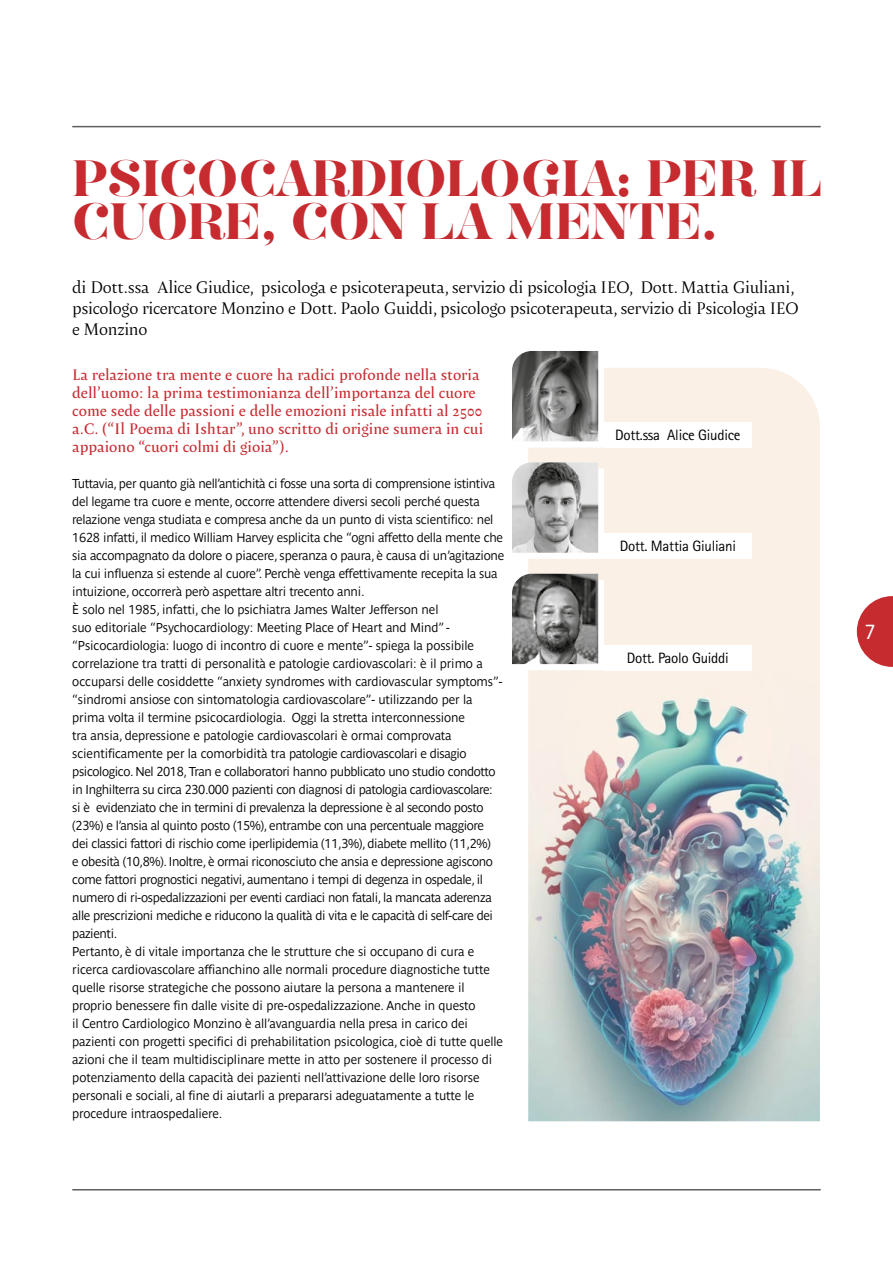
<style>
.page{position:relative;width:893px;height:1263px;background:#fff}
.page>*{position:absolute;margin:0;border:0;box-sizing:border-box;transform-origin:0 0}
.t1{font:600 43.5px/43.5px "Hera Big";color:#c62b30}
.t2{font:22.5px "Rotis Sans Serif Std";color:#fff}
.t3{font:300 16.5px/21px "Amster";letter-spacing:-.02em;color:#000}
.t4{font:15px/18px "Amster";color:#c62b30}
.t5{font:15px "Rotis Sans Serif Std";letter-spacing:-.015em;color:#000}
.t6{font:12.75px/18px "Parisine Std Gris";letter-spacing:-.02em;color:#000}
</style>
<div class="page">
<hr style="left:72px;top:126px;width:749px;height:1px;background:#5f5e5e">
<hr style="left:72px;top:1189px;width:749px;height:1px;background:#5f5e5e">
<img style="left:528px;top:368px;width:292px;height:753px">
<svg style="left:857px;top:596px;width:36px;height:71px"></svg>
<div style="left:604px;top:422px;width:148px;height:25px;background:#fff"></div>
<svg style="left:528px;top:351px;width:76px;height:96px"></svg>
<img style="left:512px;top:351px;width:86px;height:90px">
<div style="left:604px;top:533px;width:148px;height:26px;background:#fff"></div>
<svg style="left:528px;top:462px;width:76px;height:97px"></svg>
<img style="left:512px;top:462px;width:86px;height:91px">
<div style="left:604px;top:645px;width:148px;height:25px;background:#fff"></div>
<svg style="left:512px;top:574px;width:92px;height:96px"></svg>
<img style="left:512px;top:574px;width:86px;height:90px">
<h1 class="t1" style="left:72px;top:156px;width:752px">PSICOCARDIOLOGIA: PER IL<br>CUORE, CON LA MENTE.</h1>
<p class="t3" style="left:72px;top:276px;width:728px">di Dott.ssa Alice Giudice, psicologa e psicoterapeuta, servizio di psicologia IEO, Dott. Mattia Giuliani, psicologo ricercatore Monzino e Dott. Paolo Guiddi, psicologo psicoterapeuta, servizio di Psicologia IEO e Monzino</p>
<p class="t4" style="left:72px;top:365px;width:412px">La relazione tra mente e cuore ha radici profonde nella storia dell’uomo: la prima testimonianza dell’importanza del cuore come sede delle passioni e delle emozioni risale infatti al 2500 a.C. (“Il Poema di Ishtar”, uno scritto di origine sumera in cui appaiono “cuori colmi di gioia”).</p>
<p class="t6" style="left:72px;top:474px;width:433px">Tuttavia, per quanto già nell’antichità ci fosse una sorta di comprensione istintiva del legame tra cuore e mente, occorre attendere diversi secoli perché questa relazione venga studiata e compresa anche da un punto di vista scientifico: nel 1628 infatti, il medico William Harvey esplicita che “ogni affetto della mente che sia accompagnato da dolore o piacere, speranza o paura, è causa di un’agitazione la cui influenza si estende al cuore”. Perchè venga effettivamente recepita la sua intuizione, occorrerà però aspettare altri trecento anni.<br>È solo nel 1985, infatti, che lo psichiatra James Walter Jefferson nel<br>suo editoriale “Psychocardiology: Meeting Place of Heart and Mind” - “Psicocardiologia: luogo di incontro di cuore e mente”- spiega la possibile correlazione tra tratti di personalità e patologie cardiovascolari: è il primo a occuparsi delle cosiddette “anxiety syndromes with cardiovascular symptoms”- “sindromi ansiose con sintomatologia cardiovascolare”- utilizzando per la prima volta il termine psicocardiologia. Oggi la stretta interconnessione<br>tra ansia, depressione e patologie cardiovascolari è ormai comprovata scientificamente per la comorbidità tra patologie cardiovascolari e disagio psicologico. Nel 2018, Tran e collaboratori hanno pubblicato uno studio condotto in Inghilterra su circa 230.000 pazienti con diagnosi di patologia cardiovascolare: si è evidenziato che in termini di prevalenza la depressione è al secondo posto (23%) e l’ansia al quinto posto (15%), entrambe con una percentuale maggiore<br>dei classici fattori di rischio come iperlipidemia (11,3%), diabete mellito (11,2%)<br>e obesità (10,8%). Inoltre, è ormai riconosciuto che ansia e depressione agiscono come fattori prognostici negativi, aumentano i tempi di degenza in ospedale, il numero di ri-ospedalizzazioni per eventi cardiaci non fatali, la mancata aderenza alle prescrizioni mediche e riducono la qualità di vita e le capacità di self-care dei pazienti.<br>Pertanto, è di vitale importanza che le strutture che si occupano di cura e ricerca cardiovascolare affianchino alle normali procedure diagnostiche tutte quelle risorse strategiche che possono aiutare la persona a mantenere il proprio benessere fin dalle visite di pre-ospedalizzazione. Anche in questo<br>il Centro Cardiologico Monzino è all’avanguardia nella presa in carico dei pazienti con progetti specifici di prehabilitation psicologica, cioè di tutte quelle azioni che il team multidisciplinare mette in atto per sostenere il processo di potenziamento della capacità dei pazienti nell’attivazione delle loro risorse personali e sociali, al fine di aiutarli a prepararsi adeguatamente a tutte le procedure intraospedaliere.</p>
<p class="t5" style="left:615px;top:426px;width:127px">Dott.ssa Alice Giudice</p>
<p class="t5" style="left:620px;top:537px;width:118px">Dott. Mattia Giuliani</p>
<p class="t5" style="left:627px;top:649px;width:104px">Dott. Paolo Guiddi</p>
<h2 class="t2" style="left:864px;top:619px;width:13px">7</h2>
</div>
